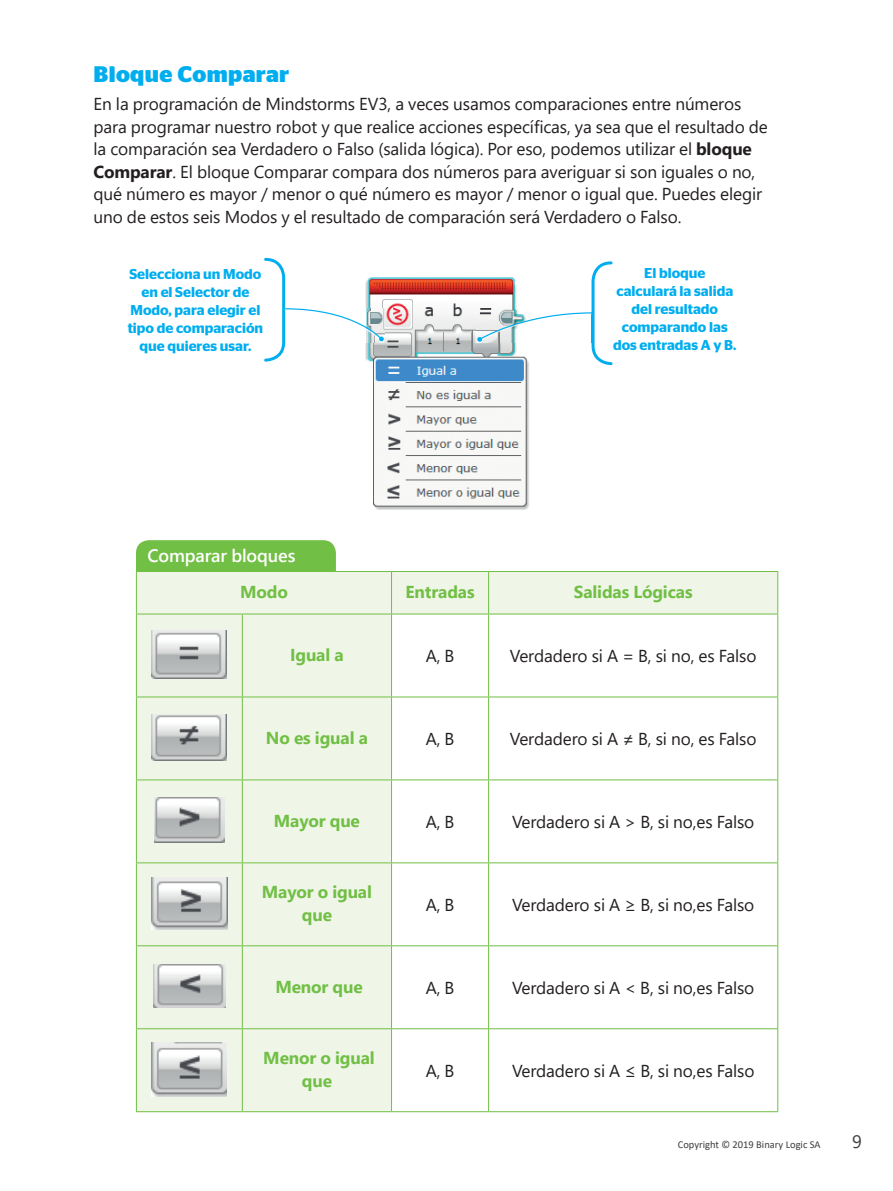
<style>
.page{position:relative;width:893px;height:1191px;background:#fff}
.page>*{position:absolute;margin:0;border:0;box-sizing:border-box;transform-origin:0 0}
.t1{font:700 22.5px "Stag Sans";letter-spacing:.015em;color:#00aeef}
.t2{font:600 18px "Segoe UI";letter-spacing:-.01em;color:#fff}
.t3{font:18px "Segoe UI";color:#3e3e3f}
.t4{font:17.25px/22.5px "Segoe UI";letter-spacing:-.01em;color:#231f20}
.t5{font:700 17.25px/22.5px "Segoe UI";letter-spacing:-.01em;color:#71bf44;text-align:center}
.t6{font:600 14.25px/18px "Stag Sans";color:#00aeef;text-align:center}
.t7{font:10.5px "Calibri";color:#3e3e3f}
.s1{font-weight:700}
</style>
<div class="page">
<img style="left:373px;top:277px;width:156px;height:233px">
<svg style="left:477px;top:261px;width:135px;height:104px"></svg>
<svg style="left:264px;top:258px;width:120px;height:104px"></svg>
<div style="left:136px;top:540px;width:200px;height:31px;background:#71bf44"></div>
<div style="left:137px;top:572px;width:640px;height:539px;background:#eff6e8"></div>
<svg style="left:392px;top:614px;width:385px;height:497px"></svg>
<hr style="left:136px;top:571px;width:106px;height:1px;background:#71bf44">
<hr style="left:136px;top:572px;width:1px;height:41px;background:#71bf44">
<hr style="left:242px;top:571px;width:150px;height:1px;background:#71bf44">
<hr style="left:391px;top:572px;width:1px;height:41px;background:#71bf44">
<hr style="left:136px;top:613px;width:106px;height:1px;background:#71bf44">
<hr style="left:242px;top:613px;width:150px;height:1px;background:#71bf44">
<hr style="left:136px;top:614px;width:1px;height:82px;background:#71bf44">
<hr style="left:242px;top:614px;width:1px;height:82px;background:#71bf44">
<hr style="left:391px;top:614px;width:1px;height:82px;background:#71bf44">
<hr style="left:136px;top:697px;width:1px;height:82px;background:#71bf44">
<hr style="left:242px;top:697px;width:1px;height:82px;background:#71bf44">
<hr style="left:391px;top:697px;width:1px;height:82px;background:#71bf44">
<hr style="left:136px;top:780px;width:1px;height:82px;background:#71bf44">
<hr style="left:242px;top:780px;width:1px;height:82px;background:#71bf44">
<hr style="left:391px;top:780px;width:1px;height:82px;background:#71bf44">
<hr style="left:136px;top:863px;width:1px;height:82px;background:#71bf44">
<hr style="left:242px;top:863px;width:1px;height:82px;background:#71bf44">
<hr style="left:391px;top:863px;width:1px;height:82px;background:#71bf44">
<hr style="left:136px;top:946px;width:1px;height:82px;background:#71bf44">
<hr style="left:242px;top:946px;width:1px;height:82px;background:#71bf44">
<hr style="left:391px;top:946px;width:1px;height:82px;background:#71bf44">
<hr style="left:136px;top:1029px;width:1px;height:82px;background:#71bf44">
<hr style="left:242px;top:1029px;width:1px;height:82px;background:#71bf44">
<hr style="left:391px;top:1029px;width:1px;height:82px;background:#71bf44">
<hr style="left:392px;top:571px;width:97px;height:1px;background:#71bf44">
<hr style="left:489px;top:571px;width:289px;height:1px;background:#71bf44">
<hr style="left:488px;top:572px;width:1px;height:41px;background:#71bf44">
<hr style="left:777px;top:572px;width:1px;height:41px;background:#71bf44">
<hr style="left:392px;top:613px;width:97px;height:1px;background:#71bf44">
<hr style="left:489px;top:613px;width:289px;height:1px;background:#71bf44">
<hr style="left:488px;top:614px;width:1px;height:82px;background:#71bf44">
<hr style="left:777px;top:614px;width:1px;height:82px;background:#71bf44">
<hr style="left:136px;top:696px;width:106px;height:1px;background:#71bf44">
<hr style="left:242px;top:696px;width:150px;height:1px;background:#71bf44">
<hr style="left:392px;top:696px;width:97px;height:1px;background:#71bf44">
<hr style="left:489px;top:696px;width:289px;height:1px;background:#71bf44">
<hr style="left:488px;top:697px;width:1px;height:82px;background:#71bf44">
<hr style="left:777px;top:697px;width:1px;height:82px;background:#71bf44">
<hr style="left:136px;top:779px;width:106px;height:1px;background:#71bf44">
<hr style="left:242px;top:779px;width:150px;height:1px;background:#71bf44">
<hr style="left:392px;top:779px;width:97px;height:1px;background:#71bf44">
<hr style="left:489px;top:779px;width:289px;height:1px;background:#71bf44">
<hr style="left:488px;top:780px;width:1px;height:82px;background:#71bf44">
<hr style="left:777px;top:780px;width:1px;height:82px;background:#71bf44">
<hr style="left:136px;top:862px;width:106px;height:1px;background:#71bf44">
<hr style="left:242px;top:862px;width:150px;height:1px;background:#71bf44">
<hr style="left:392px;top:862px;width:97px;height:1px;background:#71bf44">
<hr style="left:489px;top:862px;width:289px;height:1px;background:#71bf44">
<hr style="left:488px;top:863px;width:1px;height:82px;background:#71bf44">
<hr style="left:777px;top:863px;width:1px;height:82px;background:#71bf44">
<hr style="left:136px;top:945px;width:106px;height:1px;background:#71bf44">
<hr style="left:242px;top:945px;width:150px;height:1px;background:#71bf44">
<hr style="left:392px;top:945px;width:97px;height:1px;background:#71bf44">
<hr style="left:489px;top:945px;width:289px;height:1px;background:#71bf44">
<hr style="left:488px;top:946px;width:1px;height:82px;background:#71bf44">
<hr style="left:777px;top:946px;width:1px;height:82px;background:#71bf44">
<hr style="left:136px;top:1028px;width:106px;height:1px;background:#71bf44">
<hr style="left:242px;top:1028px;width:150px;height:1px;background:#71bf44">
<hr style="left:392px;top:1028px;width:97px;height:1px;background:#71bf44">
<hr style="left:489px;top:1028px;width:289px;height:1px;background:#71bf44">
<hr style="left:488px;top:1029px;width:1px;height:82px;background:#71bf44">
<hr style="left:777px;top:1029px;width:1px;height:82px;background:#71bf44">
<hr style="left:136px;top:1111px;width:106px;height:1px;background:#71bf44">
<hr style="left:242px;top:1111px;width:150px;height:1px;background:#71bf44">
<hr style="left:392px;top:1111px;width:97px;height:1px;background:#71bf44">
<hr style="left:489px;top:1111px;width:289px;height:1px;background:#71bf44">
<img style="left:152px;top:630px;width:75px;height:48px">
<img style="left:152px;top:714px;width:75px;height:46px">
<img style="left:154px;top:798px;width:71px;height:45px">
<img style="left:151px;top:877px;width:77px;height:52px">
<img style="left:153px;top:964px;width:72px;height:44px">
<img style="left:152px;top:1042px;width:75px;height:54px">
<h1 class="t1" style="left:94px;top:61px;width:197px">Bloque Comparar</h1>
<p class="t4" style="left:94px;top:91px;width:676px">En la programación de Mindstorms EV3, a veces usamos comparaciones entre números para programar nuestro robot y que realice acciones específicas, ya sea que el resultado de la comparación sea Verdadero o Falso (salida lógica). Por eso, podemos utilizar el <span class="s1">bloque Comparar</span>. El bloque Comparar compara dos números para averiguar si son iguales o no, qué número es mayor / menor o qué número es mayor / menor o igual que. Puedes elegir uno de estos seis Modos y el resultado de comparación será Verdadero o Falso.</p>
<p class="t6" style="left:128px;top:265px;width:137px">Selecciona un Modo en el Selector de<br>Modo, para elegir el tipo de comparación que quieres usar.</p>
<p class="t6" style="left:613px;top:264px;width:125px">El bloque calculará la salida del resultado comparando las dos entradas A y B.</p>
<p class="t2" style="left:148px;top:538px;width:149px">Comparar bloques</p>
<p class="t5" style="left:240px;top:579px;width:49px">Modo</p>
<p class="t5" style="left:406px;top:579px;width:71px">Entradas</p>
<p class="t5" style="left:574px;top:579px;width:120px">Salidas Lógicas</p>
<p class="t5" style="left:290px;top:642px;width:55px">Igual a</p>
<p class="t4" style="left:426px;top:643px;width:30px">A, B</p>
<p class="t4" style="left:510px;top:643px;width:248px">Verdadero si A = B, si no, es Falso</p>
<p class="t5" style="left:266px;top:725px;width:104px">No es igual a</p>
<p class="t4" style="left:426px;top:726px;width:30px">A, B</p>
<p class="t4" style="left:510px;top:726px;width:248px">Verdadero si A ≠ B, si no, es Falso</p>
<p class="t5" style="left:274px;top:808px;width:88px">Mayor que</p>
<p class="t4" style="left:426px;top:808px;width:30px">A, B</p>
<p class="t4" style="left:512px;top:808px;width:244px">Verdadero si A &gt; B, si no,es Falso</p>
<p class="t5" style="left:262px;top:879px;width:112px">Mayor o igual que</p>
<p class="t4" style="left:426px;top:891px;width:30px">A, B</p>
<p class="t4" style="left:512px;top:891px;width:244px">Verdadero si A ≥ B, si no,es Falso</p>
<p class="t5" style="left:275px;top:973px;width:89px">Menor que</p>
<p class="t4" style="left:426px;top:974px;width:30px">A, B</p>
<p class="t4" style="left:512px;top:974px;width:244px">Verdadero si A &lt; B, si no,es Falso</p>
<p class="t5" style="left:263px;top:1045px;width:113px">Menor o igual que</p>
<p class="t4" style="left:426px;top:1057px;width:30px">A, B</p>
<p class="t4" style="left:512px;top:1057px;width:244px">Verdadero si A ≤ B, si no,es Falso</p>
<p class="t7" style="left:678px;top:1137px;width:144px">Copyright © 2019 Binary Logic SA</p>
<p class="t3" style="left:852px;top:1125px;width:11px">9</p>
</div>
